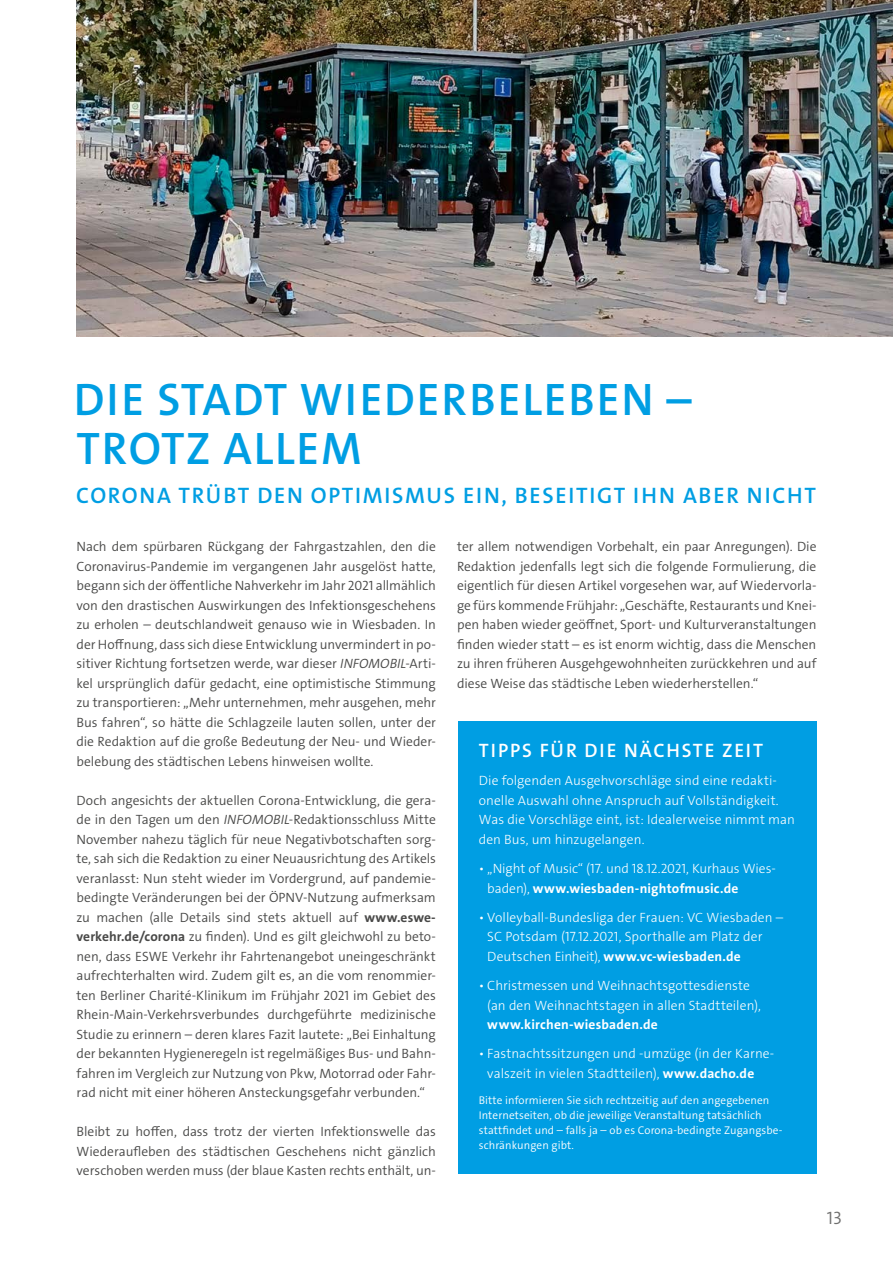
<style>
.page{position:relative;width:893px;height:1263px;background:#fff}
.page>*{position:absolute;margin:0;border:0;box-sizing:border-box;transform-origin:0 0}
.t1{font:45.9px/48.8px "The Sans LP6 Se Bld";letter-spacing:.04em;color:#009ee3}
.t2{font:22.5px "The Sans LP6 Se Bld";letter-spacing:.075em;color:#009ee3}
.t3{font:19.5px "The Sans LP6 Se Bld";letter-spacing:.095em;color:#fff}
.t4{font:18px "The Sans LP4 Se Lig";color:#6f6f6e}
.t5{font:13.5px/19.5px "The Sans LP4 Se Lig";letter-spacing:-.005em;color:#494948;text-align:justify}
.t6{font:13.5px/19.5px "The Sans LP3 Lig";letter-spacing:.005em;color:#fff}
.t7{font:13.5px "The Sans LP7 Bld";letter-spacing:.015em;color:#fff}
.t8{font:11.25px/15px "The Sans LP4 Se Lig";letter-spacing:.01em;color:#fff}
.s1{font-family:"The Sans LP4 Se Lig IT"}
.s2{font-family:"The Sans LP7 Bld"}
.s3{font-family:"The Sans LP3 Lig"}
</style>
<div class="page">
<img style="left:77px;top:0;width:816px;height:336px">
<div style="left:458px;top:722px;width:358px;height:452px;background:#009ee3"></div>
<h1 class="t1" style="left:74px;top:375px;width:619px">DIE STADT WIEDERBELEBEN –<br>TROTZ ALLEM</h1>
<h2 class="t2" style="left:76px;top:480px;width:741px">CORONA TRÜBT DEN OPTIMISMUS EIN, BESEITIGT IHN ABER NICHT</h2>
<p class="t5" style="left:77px;top:537px;width:361px">Nach dem spürbaren Rückgang der Fahrgastzahlen, den die Coronavirus-Pandemie im vergangenen Jahr ausgelöst hatte, begann sich der öffentliche Nahverkehr im Jahr 2021 allmählich von den drastischen Auswirkungen des Infektionsgeschehens zu erholen – deutschlandweit genauso wie in Wiesbaden. In der Hoffnung, dass sich diese Entwicklung unvermindert in po&shy;sitiver Richtung fortsetzen werde, war dieser <span class="s1">INFOMOBIL</span>-Arti&shy;kel ursprünglich dafür gedacht, eine optimistische Stimmung zu transportieren: „Mehr unternehmen, mehr ausgehen, mehr Bus fahren“, so hätte die Schlagzeile lauten sollen, unter der die Redaktion auf die große Bedeutung der Neu- und Wieder&shy;belebung des städtischen Lebens hinweisen wollte.</p>
<p class="t5" style="left:77px;top:790px;width:361px">Doch angesichts der aktuellen Corona-Entwicklung, die gera&shy;de in den Tagen um den <span class="s1">INFOMOBIL</span>-Redaktionsschluss Mitte November nahezu täglich für neue Negativbotschaften sorg&shy;te, sah sich die Redaktion zu einer Neuausrichtung des Artikels veranlasst: Nun steht wieder im Vordergrund, auf pandemie&shy;bedingte Veränderungen bei der ÖPNV-Nutzung aufmerksam zu machen (alle Details sind stets aktuell auf <span class="s2">www.eswe&shy;verkehr.de/corona</span> zu finden). Und es gilt gleichwohl zu beto&shy;nen, dass ESWE Verkehr ihr Fahrtenangebot uneingeschränkt aufrechterhalten wird. Zudem gilt es, an die vom renommier&shy;ten Berliner Charité-Klinikum im Frühjahr 2021 im Gebiet des Rhein-Main-Verkehrsverbundes durchgeführte medizinische Studie zu erinnern – deren klares Fazit lautete: „Bei Einhaltung der bekannten Hygieneregeln ist regelmäßiges Bus- und Bahn&shy;fahren im Vergleich zur Nutzung von Pkw, Motorrad oder Fahr&shy;rad nicht mit einer höheren Ansteckungsgefahr verbunden.“</p>
<p class="t5" style="left:77px;top:1122px;width:361px">Bleibt zu hoffen, dass trotz der vierten Infektionswelle das Wiederaufleben des städtischen Geschehens nicht gänzlich verschoben werden muss (der blaue Kasten rechts enthält, un-</p>
<p class="t5" style="left:457px;top:537px;width:361px">ter allem notwendigen Vorbehalt, ein paar Anregungen). Die Redaktion jedenfalls legt sich die folgende Formulierung, die eigentlich für diesen Artikel vorgesehen war, auf Wiedervorla&shy;ge fürs kommende Frühjahr: „Geschäfte, Restaurants und Knei&shy;pen haben wieder geöffnet, Sport- und Kulturveranstaltungen finden wieder statt – es ist enorm wichtig, dass die Menschen zu ihren früheren Ausgehgewohnheiten zurückkehren und auf diese Weise das städtische Leben wiederherstellen.“</p>
<h3 class="t3" style="left:479px;top:738px;width:286px">TIPPS FÜR DIE NÄCHSTE ZEIT</h3>
<p class="t6" style="left:479px;top:771px;width:318px">Die folgenden Ausgehvorschläge sind eine redakti&shy;onelle Auswahl ohne Anspruch auf Vollständigkeit.<br>Was die Vorschläge eint, ist: Idealerweise nimmt man den Bus, um hinzugelangen.</p>
<p class="t6" style="left:479px;top:859px;width:298px">• „Night of Music“ (17. und 18.12.2021, Kurhaus Wies-</p>
<p class="t7" style="left:487px;top:879px;width:253px"><span class="s3">baden),</span> www.wiesbaden-nightofmusic.de</p>
<p class="t6" style="left:487px;top:908px;width:297px;text-indent:-9px">• Volleyball-Bundesliga der Frauen: VC Wiesbaden –<br>SC Potsdam (17.12.2021, Sporthalle am Platz der</p>
<p class="t7" style="left:487px;top:947px;width:255px"><span class="s3">Deutschen Einheit),</span> www.vc-wiesbaden.de</p>
<p class="t6" style="left:487px;top:976px;width:275px;text-indent:-9px">• Christmessen und Weihnachtsgottesdienste (an den Weihnachtstagen in allen Stadtteilen),</p>
<p class="t7" style="left:487px;top:1016px;width:172px">www.kirchen-wiesbaden.de</p>
<p class="t6" style="left:487px;top:1044px;width:289px;text-indent:-9px">• Fastnachtssitzungen und -umzüge (in der Karne&shy;valszeit in vielen Stadtteilen), <span class="s2">www.dacho.de</span></p>
<p class="t8" style="left:479px;top:1092px;width:305px">Bitte informieren Sie sich rechtzeitig auf den angegebenen Internetseiten, ob die jeweilige Veranstaltung tatsächlich stattfindet und – falls ja – ob es Corona-bedingte Zugangsbe&shy;schränkungen gibt.</p>
<h3 class="t4" style="left:827px;top:1206px;width:17px">13</h3>
</div>
